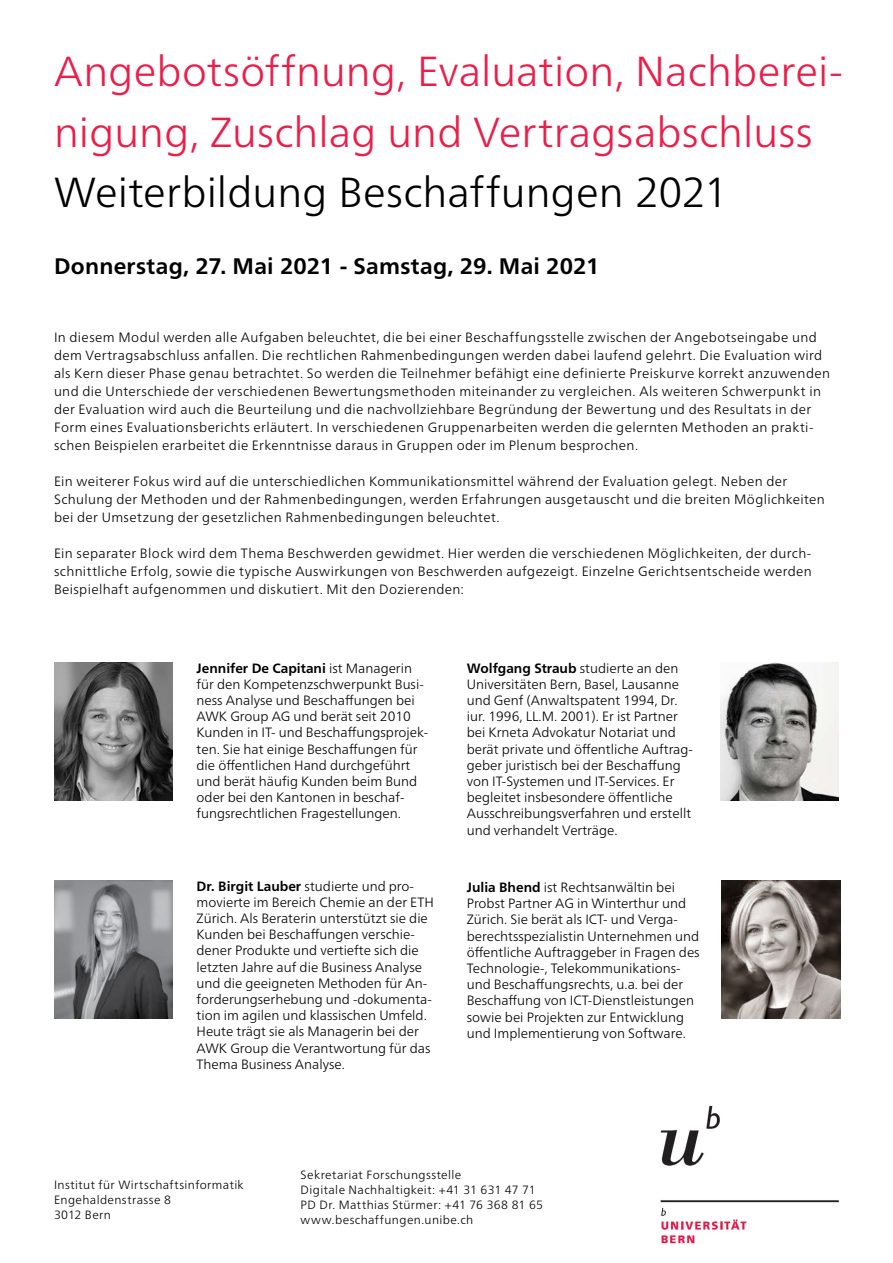
<style>
.page{position:relative;width:893px;height:1263px;background:#fff}
.page>*{position:absolute;margin:0;border:0;box-sizing:border-box;transform-origin:0 0}
.t1{font:300 42px/60px "Frutiger Neue LT Pro";color:#eb1e4a}
.t2{font:300 42px "Frutiger Neue LT Pro";letter-spacing:.005em;color:#000101}
.t3{font:700 22.5px "Frutiger Neue LT Pro";letter-spacing:.015em;color:#000}
.t4{font:300 13.5px/16.2px "Frutiger Neue LT Pro";color:#000}
.t5{font:300 13.5px/18px "Frutiger Neue LT Pro";letter-spacing:.025em;color:#000}
.t6{font:300 12px/15px "Frutiger Neue LT Pro";letter-spacing:.03em;color:#000}
.s1{font-weight:700}
</style>
<div class="page">
<img style="left:660px;top:1105px;width:179px;height:139px">
<img style="left:721px;top:880px;width:119px;height:139px">
<img style="left:54px;top:662px;width:119px;height:139px">
<img style="left:54px;top:880px;width:119px;height:139px">
<img style="left:720px;top:662px;width:119px;height:139px">
<h1 class="t1" style="left:54px;top:41px;width:790px">Angebotsöffnung, Evaluation, Nachberei&shy;nigung, Zuschlag und Vertragsabschluss</h1>
<h1 class="t2" style="left:54px;top:166px;width:675px">Weiterbildung Beschaffungen 2021</h1>
<h2 class="t3" style="left:54px;top:253px;width:547px">Donnerstag, 27. Mai 2021 - Samstag, 29. Mai 2021</h2>
<p class="t5" style="left:54px;top:328px;width:778px">In diesem Modul werden alle Aufgaben beleuchtet, die bei einer Beschaffungsstelle zwischen der Angebotseingabe und dem Vertragsabschluss anfallen. Die rechtlichen Rahmenbedingungen werden dabei laufend gelehrt. Die Evaluation wird als Kern dieser Phase genau betrachtet. So werden die Teilnehmer befähigt eine definierte Preiskurve korrekt anzuwenden und die Unterschiede der verschiedenen Bewertungsmethoden miteinander zu vergleichen. Als weiteren Schwerpunkt in der Evaluation wird auch die Beurteilung und die nachvollziehbare Begründung der Bewertung und des Resultats in der Form eines Evaluationsberichts erläutert. In verschiedenen Gruppenarbeiten werden die gelernten Methoden an prakti&shy;schen Beispielen erarbeitet die Erkenntnisse daraus in Gruppen oder im Plenum besprochen.</p>
<p class="t5" style="left:54px;top:472px;width:772px">Ein weiterer Fokus wird auf die unterschiedlichen Kommunikationsmittel während der Evaluation gelegt. Neben der<br>Schulung der Methoden und der Rahmenbedingungen, werden Erfahrungen ausgetauscht und die breiten Möglichkeiten bei der Umsetzung der gesetzlichen Rahmenbedingungen beleuchtet.</p>
<p class="t4" style="left:54px;top:544px;width:759px;line-height:18px;text-align:justify">Ein separater Block wird dem Thema Beschwerden gewidmet. Hier werden die verschiedenen Möglichkeiten, der durch&shy;schnittliche Erfolg, sowie die typische Auswirkungen von Beschwerden aufgezeigt. Einzelne Gerichtsentscheide werden Beispielhaft aufgenommen und diskutiert. Mit den Dozierenden:</p>
<p class="t4" style="left:197px;top:660px;width:233px"><span class="s1">Jennifer De Capitani</span> ist Managerin für den Kompetenzschwerpunkt Busi&shy;ness Analyse und Beschaffungen bei AWK Group AG und berät seit 2010<br>Kunden in IT- und Beschaffungsprojek&shy;ten. Sie hat einige Beschaffungen für die öffentlichen Hand durchgeführt und berät häufig Kunden beim Bund oder bei den Kantonen in beschaf&shy;fungsrechtlichen Fragestellungen.</p>
<p class="t4" style="left:197px;top:878px;width:239px"><span class="s1">Dr. Birgit Lauber</span> studierte und pro&shy;movierte im Bereich Chemie an der ETH Zürich. Als Beraterin unterstützt sie die Kunden bei Beschaffungen verschie&shy;dener Produkte und vertiefte sich die letzten Jahre auf die Business Analyse und die geeigneten Methoden für An&shy;forderungserhebung und -dokumenta&shy;tion im agilen und klassischen Umfeld.<br>Heute trägt sie als Managerin bei der AWK Group die Verantwortung für das Thema Business Analyse.</p>
<p class="t4" style="left:467px;top:660px;width:228px"><span class="s1">Wolfgang Straub</span> studierte an den Universitäten Bern, Basel, Lausanne und Genf (Anwaltspatent 1994, Dr. iur. 1996, LL.M. 2001). Er ist Partner bei Krneta Advokatur Notariat und berät private und öffentliche Auftrag&shy;geber juristisch bei der Beschaffung von IT-Systemen und IT-Services. Er begleitet insbesondere öffentliche Ausschreibungsverfahren und erstellt und verhandelt Verträge.</p>
<p class="t4" style="left:467px;top:879px;width:234px"><span class="s1">Julia Bhend</span> ist Rechtsanwältin bei Probst Partner AG in Winterthur und Zürich. Sie berät als ICT- und Verga&shy;berechtsspezialistin Unternehmen und öffentliche Auftraggeber in Fragen des Technologie-, Telekommunikations&shy;und Beschaffungsrechts, u.a. bei der Beschaffung von ICT-Dienstleistungen sowie bei Projekten zur Entwicklung und Implementierung von Software.</p>
<p class="t6" style="left:54px;top:1177px;width:191px">Institut für Wirtschaftsinformatik<br>Engehaldenstrasse 8<br>3012 Bern</p>
<p class="t6" style="left:301px;top:1167px;width:244px">Sekretariat Forschungsstelle<br>Digitale Nachhaltigkeit: +41 31 631 47 71<br>PD Dr. Matthias Stürmer: +41 76 368 81 65 www.beschaffungen.unibe.ch</p>
</div>
